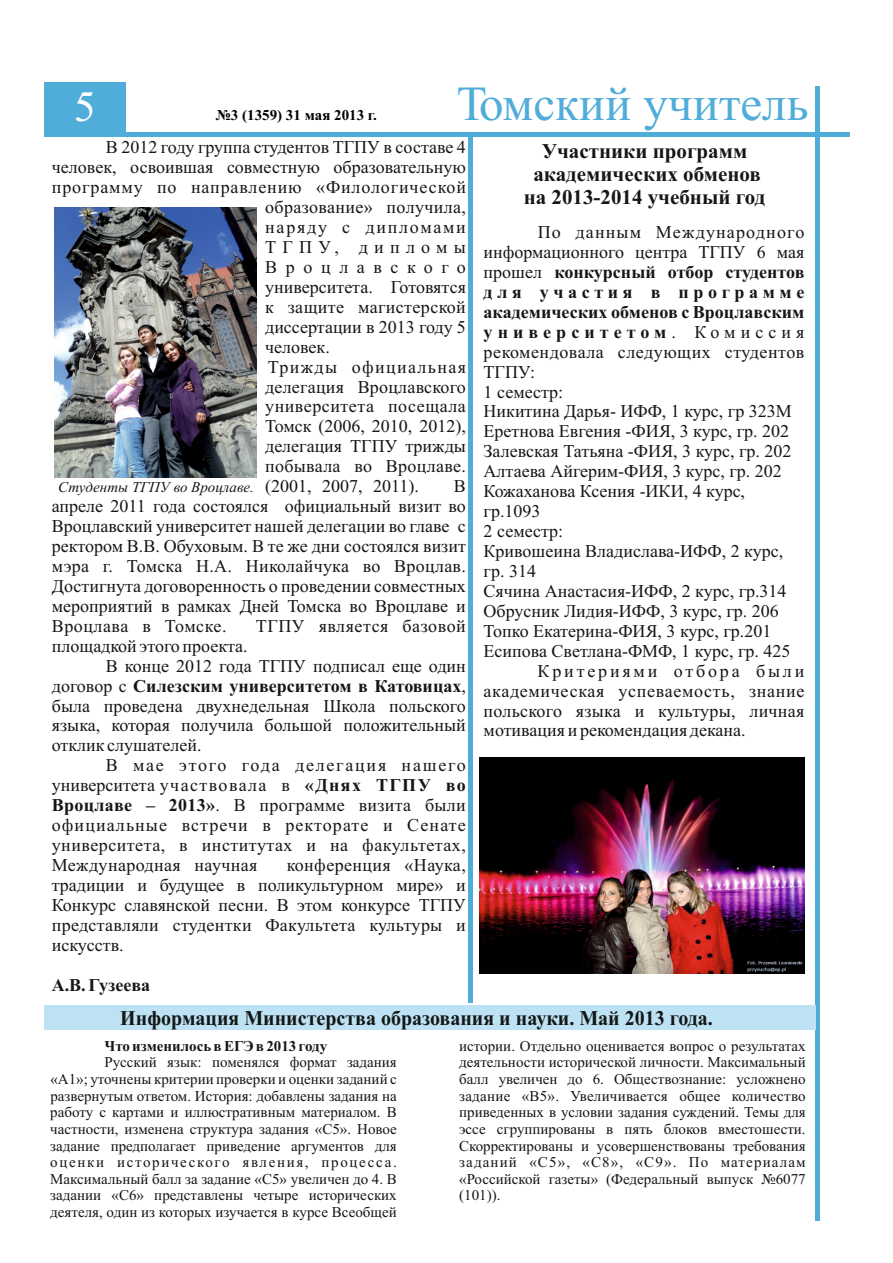
<style>
.page{position:relative;width:893px;height:1263px;background:#fff}
.page>*{position:absolute;margin:0;border:0;box-sizing:border-box;transform-origin:0 0}
.t1{font:49.05px "Times New Roman";color:#50add9}
.t2{font:43.2px "Times New Roman";color:#fff}
.t3{font:700 21px/23.2px "Times New Roman";color:#151616;text-align:center}
.t4{font:700 21px "Times New Roman";color:#151616;scale:.95 1}
.t5{font:18px/20px "Times New Roman";color:#151616;text-align:justify}
.t6{font:700 18px "Times New Roman";color:#151616}
.t7{font:18px "Times New Roman";letter-spacing:.02em;color:#151616}
.t8{font:18px "Times New Roman";letter-spacing:.03em;color:#151616}
.t9{font:18px "Times New Roman";letter-spacing:.025em;color:#151616}
.t10{font:18px "Times New Roman";letter-spacing:.05em;color:#151616}
.t11{font:18px "Times New Roman";letter-spacing:.06em;color:#151616}
.t12{font:18px "Times New Roman";letter-spacing:.035em;color:#151616}
.t13{font:18px "Times New Roman";letter-spacing:.1em;color:#151616}
.t14{font:18px "Times New Roman";letter-spacing:.065em;color:#151616}
.t15{font:700 18px "Times New Roman";letter-spacing:.28em;color:#151616}
.t16{font:700 18px "Times New Roman";letter-spacing:.255em;color:#151616}
.t17{font:18px "Times New Roman";letter-spacing:.155em;color:#151616}
.t18{font:18px "Times New Roman";letter-spacing:.075em;color:#151616}
.t19{font:18px "Times New Roman";letter-spacing:.095em;color:#151616}
.t20{font:18px "Times New Roman";letter-spacing:.35em;color:#151616}
.t21{font:18px "Times New Roman";letter-spacing:.48em;color:#151616}
.t22{font:15px "Times New Roman";color:#151616}
.t23{font:15px "Times New Roman";letter-spacing:.11em;color:#151616}
.t24{font:15px "Times New Roman";letter-spacing:.075em;color:#151616}
.t25{font:700 15px "Times New Roman";color:#151616}
.t26{font:italic 15px "Times New Roman";color:#151616}
.t27{font:700 15px "Times New Roman";color:#000}
.s1{font-weight:400}
.s2{font-weight:700}
</style>
<div class="page">
<hr style="left:44px;top:132px;width:805px;height:4px;background:#50add9">
<div style="left:44px;top:82px;width:82px;height:50px;background:#50add9"></div>
<hr style="left:815px;top:86px;width:4px;height:1135px;background:#50add9">
<img style="left:54px;top:207px;width:203px;height:270px">
<hr style="left:468px;top:135px;width:4px;height:868px;background:#50add9">
<div style="left:44px;top:1005px;width:772px;height:25px;background:#bce2f4"></div>
<img style="left:480px;top:757px;width:324px;height:216px">
<h2 class="t2" style="left:74px;top:91px;width:23px">5</h2>
<p class="t27" style="left:216px;top:110px;width:162px">№3 (1359) 31 мая 2013 г.</p>
<h1 class="t1" style="left:457px;top:86px;width:353px">Томский учитель</h1>
<p class="t5" style="left:106px;top:139px;width:361px">В 2012 году группа студентов ТГПУ в составе 4</p>
<p class="t5" style="left:52px;top:159px;width:415px">человек, освоившая совместную образовательную</p>
<p class="t10" style="left:52px;top:181px;width:415px">программу по направлению «Филологической</p>
<p class="t7" style="left:265px;top:201px;width:202px">образование» получила,</p>
<p class="t19" style="left:265px;top:221px;width:202px">наряду с дипломами</p>
<p class="t20" style="left:265px;top:240px;width:202px">ТГПУ, дипломы</p>
<p class="t21" style="left:265px;top:260px;width:202px">Вроцлавского</p>
<p class="t5" style="left:265px;top:279px;width:202px">университета. Готовятся</p>
<p class="t7" style="left:265px;top:300px;width:202px">к защите магистерской</p>
<p class="t5" style="left:265px;top:318px;width:202px">диссертации в 2013 году 5</p>
<p class="t5" style="left:265px;top:338px;width:66px">человек.</p>
<p class="t18" style="left:268px;top:360px;width:200px">Трижды официальная</p>
<p class="t5" style="left:265px;top:378px;width:202px">делегация Вроцлавского</p>
<p class="t8" style="left:265px;top:400px;width:202px">университета посещала</p>
<p class="t5" style="left:265px;top:418px;width:202px">Томск (2006, 2010, 2012),</p>
<p class="t5" style="left:265px;top:438px;width:202px">делегация ТГПУ трижды</p>
<p class="t5" style="left:265px;top:458px;width:202px">побывала во Вроцлаве.</p>
<p class="t5" style="left:265px;top:478px;width:155px">(2001, 2007, 2011).</p>
<p class="t5" style="left:52px;top:478px;width:416px;text-indent:402px">В апреле 2011 года состоялся официальный визит во Вроцлавский университет нашей делегации во главе с ректором В.В. Обуховым. В те же дни состоялся визит мэра г. Томска Н.А. Николайчука во Вроцлав.<br>Достигнута договоренность о проведении совместных мероприятий в рамках Дней Томска во Вроцлаве и Вроцлава в Томске.</p>
<p class="t26" style="left:58px;top:481px;width:197px">Студенты ТГПУ во Вроцлаве.</p>
<p class="t8" style="left:256px;top:619px;width:211px">ТГПУ является базовой</p>
<p class="t5" style="left:52px;top:637px;width:197px">площадкой этого проекта.</p>
<p class="t5" style="left:106px;top:657px;width:361px">В конце 2012 года ТГПУ подписал еще один</p>
<p class="t6" style="left:52px;top:679px;width:415px"><span class="s1">договор с</span> Силезским университетом в Катовицах<span class="s1">,</span></p>
<p class="t5" style="left:52px;top:697px;width:416px">была проведена двухнедельная Школа польского</p>
<p class="t5" style="left:52px;top:717px;width:415px">языка, которая получила большой положительный</p>
<p class="t5" style="left:52px;top:737px;width:151px">отклик слушателей.</p>
<p class="t13" style="left:106px;top:759px;width:361px">В мае этого года делегация нашего</p>
<p class="t5" style="left:52px;top:777px;width:415px">университета участвовала в <span class="s2">«Днях ТГПУ во</span></p>
<p class="t7" style="left:52px;top:799px;width:415px"><span class="s2">Вроцлаве – 2013»</span>. В программе визита были</p>
<p class="t11" style="left:52px;top:819px;width:415px">официальные встречи в ректорате и Сенате</p>
<p class="t9" style="left:52px;top:839px;width:415px">университета, в институтах и на факультетах,</p>
<p class="t7" style="left:52px;top:858px;width:207px">Международная научная</p>
<p class="t5" style="left:52px;top:857px;width:416px;text-indent:235px">конференция «Наука, традиции и будущее в поликультурном мире» и Конкурс славянской песни. В этом конкурсе ТГПУ представляли студентки Факультета культуры и искусств.</p>
<p class="t6" style="left:52px;top:978px;width:100px">А.В. Гузеева</p>
<p class="t3" style="left:524px;top:141px;width:243px">Участники программ академических обменов на 2013-2014 учебный год</p>
<p class="t14" style="left:538px;top:226px;width:268px">По данным Международного</p>
<p class="t5" style="left:484px;top:244px;width:322px">информационного центра ТГПУ 6 мая</p>
<p class="t6" style="left:484px;top:266px;width:322px"><span class="s1">прошел</span> конкурсный отбор студентов</p>
<p class="t16" style="left:484px;top:286px;width:322px">для участия в программе</p>
<p class="t6" style="left:484px;top:306px;width:322px">академических обменов с Вроцлавским</p>
<p class="t15" style="left:484px;top:325px;width:322px">университетом<span class="s1">. Комиссия</span></p>
<p class="t8" style="left:484px;top:345px;width:322px">рекомендовала следующих студентов</p>
<p class="t5" style="left:484px;top:363px;width:53px">ТГПУ:</p>
<p class="t5" style="left:484px;top:383px;width:81px">1 семестр:</p>
<p class="t5" style="left:484px;top:403px;width:310px">Никитина Дарья- ИФФ, 1 курс, гр 323М</p>
<p class="t5" style="left:484px;top:423px;width:307px">Еретнова Евгения -ФИЯ, 3 курс, гр. 202</p>
<p class="t5" style="left:484px;top:443px;width:309px">Залевская Татьяна -ФИЯ, 3 курс, гр. 202</p>
<p class="t5" style="left:484px;top:463px;width:300px">Алтаева Айгерим-ФИЯ, 3 курс, гр. 202</p>
<p class="t5" style="left:484px;top:483px;width:263px">Кожаханова Ксения -ИКИ, 4 курс,</p>
<p class="t5" style="left:484px;top:503px;width:58px">гр.1093</p>
<p class="t5" style="left:484px;top:523px;width:81px">2 семестр:</p>
<p class="t5" style="left:484px;top:543px;width:301px">Кривошеина Владислава-ИФФ, 2 курс,</p>
<p class="t5" style="left:484px;top:563px;width:54px">гр. 314</p>
<p class="t5" style="left:484px;top:583px;width:304px">Сячина Анастасия-ИФФ, 2 курс, гр.314</p>
<p class="t5" style="left:484px;top:602px;width:297px">Обрусник Лидия-ИФФ, 3 курс, гр. 206</p>
<p class="t5" style="left:484px;top:622px;width:289px">Топко Екатерина-ФИЯ, 3 курс, гр.201</p>
<p class="t5" style="left:484px;top:642px;width:308px">Есипова Светлана-ФМФ, 1 курс, гр. 425</p>
<p class="t17" style="left:538px;top:664px;width:268px">Критериями отбора были</p>
<p class="t12" style="left:484px;top:684px;width:322px">академическая успеваемость, знание</p>
<p class="t5" style="left:484px;top:702px;width:322px">польского языка и культуры, личная</p>
<p class="t5" style="left:484px;top:722px;width:264px">мотивация и рекомендация декана.</p>
<p class="t4" style="left:120px;top:1010px;width:625px">Информация Министерства образования и науки. Май 2013 года.</p>
<p class="t25" style="left:104px;top:1041px;width:224px">Что изменилось в ЕГЭ в 2013 году</p>
<p class="t22" style="left:459px;top:1040px;width:348px">истории. Отдельно оценивается вопрос о результатах</p>
<p class="t22" style="left:104px;top:1057px;width:294px">Русский язык: поменялся формат задания</p>
<p class="t22" style="left:459px;top:1057px;width:348px">деятельности исторической личности. Максимальный</p>
<p class="t22" style="left:50px;top:1074px;width:348px">«А1»; уточнены критерии проверки и оценки заданий с</p>
<p class="t22" style="left:459px;top:1074px;width:348px">балл увеличен до 6. Обществознание: усложнено</p>
<p class="t22" style="left:50px;top:1090px;width:348px">развернутым ответом. История: добавлены задания на</p>
<p class="t22" style="left:459px;top:1090px;width:348px">задание «В5». Увеличивается общее количество</p>
<p class="t22" style="left:50px;top:1107px;width:348px">работу с картами и иллюстративным материалом. В</p>
<p class="t22" style="left:459px;top:1107px;width:348px">приведенных в условии задания суждений. Темы для</p>
<p class="t22" style="left:50px;top:1123px;width:348px">частности, изменена структура задания «С5». Новое</p>
<p class="t22" style="left:459px;top:1123px;width:348px">эссе сгруппированы в пять блоков вместошести.</p>
<p class="t22" style="left:50px;top:1140px;width:348px">задание предполагает приведение аргументов для</p>
<p class="t22" style="left:459px;top:1140px;width:348px">Скорректированы и усовершенствованы требования</p>
<p class="t23" style="left:50px;top:1157px;width:348px">оценки исторического явления, процесса.</p>
<p class="t24" style="left:459px;top:1157px;width:348px">заданий «С5», «С8», «С9». По материалам</p>
<p class="t22" style="left:50px;top:1173px;width:348px">Максимальный балл за задание «С5» увеличен до 4. В</p>
<p class="t22" style="left:459px;top:1173px;width:348px">«Российской газеты» (Федеральный выпуск №6077</p>
<p class="t22" style="left:50px;top:1190px;width:348px">задании «С6» представлены четыре исторических</p>
<p class="t22" style="left:459px;top:1190px;width:43px">(101)).</p>
<p class="t22" style="left:50px;top:1206px;width:348px">деятеля, один из которых изучается в курсе Всеобщей</p>
</div>
